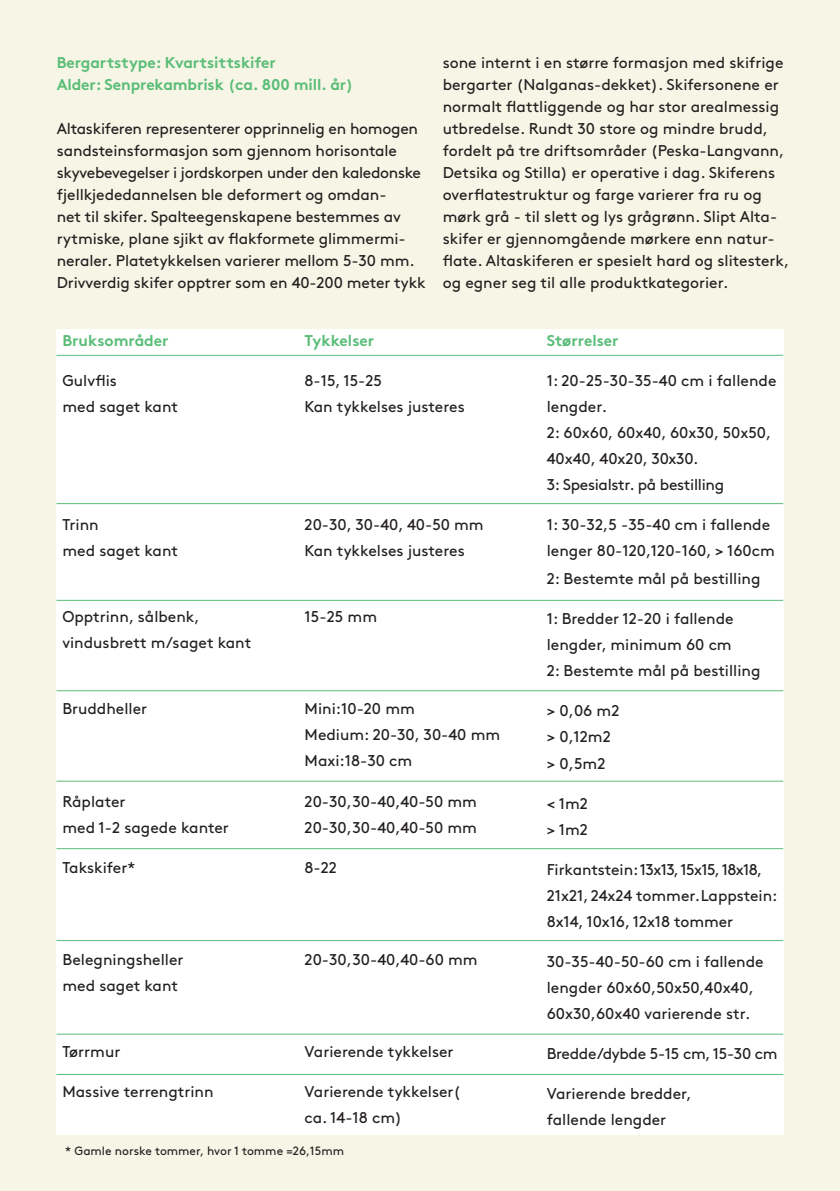
<style>
.page{position:relative;width:840px;height:1191px;background:#fff}
.page>*{position:absolute;margin:0;border:0;box-sizing:border-box;transform-origin:0 0}
.t1{font:15.6px/26px "Brown";color:#231f20}
.t2{font:700 15.6px/22px "Brown";letter-spacing:-.005em;color:#5bbd78}
.t3{font:15.6px "Brown";letter-spacing:-.02em;color:#231f20}
.t4{font:12px "Brown";color:#231f20}
</style>
<div class="page">
<div style="left:0;top:0;width:839px;height:1191px;background:#f7f6e6"></div>
<div style="left:57px;top:329px;width:242px;height:805px;background:#fff"></div>
<div style="left:299px;top:329px;width:241px;height:805px;background:#fff"></div>
<div style="left:540px;top:329px;width:242px;height:805px;background:#fff"></div>
<hr style="left:56px;top:355px;width:726px;height:1px;background:#5bbd78">
<hr style="left:56px;top:503px;width:726px;height:1px;background:#5bbd78">
<hr style="left:56px;top:600px;width:726px;height:1px;background:#5bbd78">
<hr style="left:56px;top:690px;width:726px;height:1px;background:#5bbd78">
<hr style="left:56px;top:781px;width:726px;height:1px;background:#5bbd78">
<hr style="left:56px;top:848px;width:726px;height:1px;background:#5bbd78">
<hr style="left:56px;top:940px;width:726px;height:1px;background:#5bbd78">
<hr style="left:56px;top:1033px;width:726px;height:1px;background:#5bbd78">
<hr style="left:56px;top:1074px;width:726px;height:1px;background:#5bbd78">
<p class="t2" style="left:57px;top:50px;width:298px">Bergartstype: Kvartsittskifer<br>Alder: Senprekambrisk (ca. 800 mill. år)</p>
<p class="t1" style="left:57px;top:116px;width:370px;line-height:22px">Altaskiferen representerer opprinnelig en homogen sandsteinsformasjon som gjennom horisontale skyvebevegelser i jordskorpen under den kaledonske fjellkjededannelsen ble deformert og omdan-<br>net til skifer. Spalteegenskapene bestemmes av rytmiske, plane sjikt av flakformete glimmermi&shy;neraler. Platetykkelsen varierer mellom 5-30 mm.<br>Drivverdig skifer opptrer som en 40-200 meter tykk</p>
<p class="t1" style="left:442px;top:51px;width:348px;line-height:22px">sone internt i en større formasjon med skifrige bergarter (Nalganas-dekket). Skifersonene er normalt flattliggende og har stor arealmessig utbredelse. Rundt 30 store og mindre brudd, fordelt på tre driftsområder (Peska-Langvann, Detsika og Stilla) er operative i dag. Skiferens overflatestruktur og farge varierer fra ru og mørk grå - til slett og lys grågrønn. Slipt Alta&shy;skifer er gjennomgående mørkere enn natur&shy;flate. Altaskiferen er spesielt hard og slitesterk, og egner seg til alle produktkategorier.</p>
<p class="t2" style="left:62px;top:328px;width:108px">Bruksområder</p>
<p class="t1" style="left:62px;top:366px;width:117px">Gulvflis<br>med saget kant</p>
<p class="t1" style="left:62px;top:510px;width:117px">Trinn<br>med saget kant</p>
<p class="t1" style="left:62px;top:602px;width:190px">Opptrinn, sålbenk, vindusbrett m/saget kant</p>
<p class="t1" style="left:62px;top:695px;width:86px">Bruddheller</p>
<p class="t1" style="left:62px;top:786px;width:168px">Råplater<br>med 1-2 sagede kanter</p>
<p class="t1" style="left:62px;top:852px;width:74px">Takskifer*</p>
<p class="t1" style="left:62px;top:944px;width:123px">Belegningsheller med saget kant</p>
<p class="t1" style="left:62px;top:1036px;width:59px">Tørrmur</p>
<p class="t1" style="left:62px;top:1076px;width:153px">Massive terrengtrinn</p>
<p class="t2" style="left:304px;top:328px;width:71px">Tykkelser</p>
<p class="t1" style="left:304px;top:366px;width:162px">8-15, 15-25<br>Kan tykkelses justeres</p>
<p class="t1" style="left:304px;top:510px;width:180px">20-30, 30-40, 40-50 mm<br>Kan tykkelses justeres</p>
<p class="t1" style="left:304px;top:602px;width:74px">15-25 mm</p>
<p class="t1" style="left:304px;top:694px;width:197px">Mini:10-20 mm<br>Medium: 20-30, 30-40 mm<br>Maxi:18-30 cm</p>
<p class="t1" style="left:304px;top:786px;width:174px">20-30,30-40,40-50 mm<br>20-30,30-40,40-50 mm</p>
<p class="t1" style="left:304px;top:852px;width:34px">8-22</p>
<p class="t1" style="left:304px;top:944px;width:174px">20-30,30-40,40-60 mm</p>
<p class="t1" style="left:304px;top:1036px;width:150px">Varierende tykkelser</p>
<p class="t1" style="left:304px;top:1076px;width:157px">Varierende tykkelser( ca. 14-18 cm)</p>
<p class="t4" style="left:65px;top:1141px;width:280px">* Gamle norske tommer, hvor 1 tomme =26,15mm</p>
<p class="t2" style="left:546px;top:328px;width:73px">Størrelser</p>
<p class="t1" style="left:546px;top:366px;width:231px">1: 20-25-30-35-40 cm i fallende lengder.<br>2: 60x60, 60x40, 60x30, 50x50,<br>40x40, 40x20, 30x30.<br>3: Spesialstr. på bestilling</p>
<p class="t1" style="left:546px;top:510px;width:229px">1: 30-32,5 -35-40 cm i fallende lenger 80-120,120-160, &gt; 160cm</p>
<p class="t1" style="left:546px;top:564px;width:215px">2: Bestemte mål på bestilling</p>
<p class="t1" style="left:546px;top:604px;width:215px">1: Bredder 12-20 i fallende lengder, minimum 60 cm<br>2: Bestemte mål på bestilling</p>
<p class="t1" style="left:546px;top:696px;width:74px">&gt; 0,06 m2 &gt; 0,12m2 &gt; 0,5m2</p>
<p class="t1" style="left:546px;top:789px;width:43px">&lt; 1m2 &gt; 1m2</p>
<p class="t1" style="left:546px;top:855px;width:232px">Firkantstein: 13x13, 15x15, 18x18,<br>21x21, 24x24 tommer.Lappstein:<br>8x14, 10x16, 12x18 tommer</p>
<p class="t1" style="left:546px;top:947px;width:218px">30-35-40-50-60 cm i fallende lengder 60x60,50x50,40x40,<br>60x30,60x40 varierende str.</p>
<p class="t3" style="left:546px;top:1041px;width:232px">Bredde/dybde 5-15 cm, 15-30 cm</p>
<p class="t1" style="left:546px;top:1079px;width:147px">Varierende bredder, fallende lengder</p>
</div>
